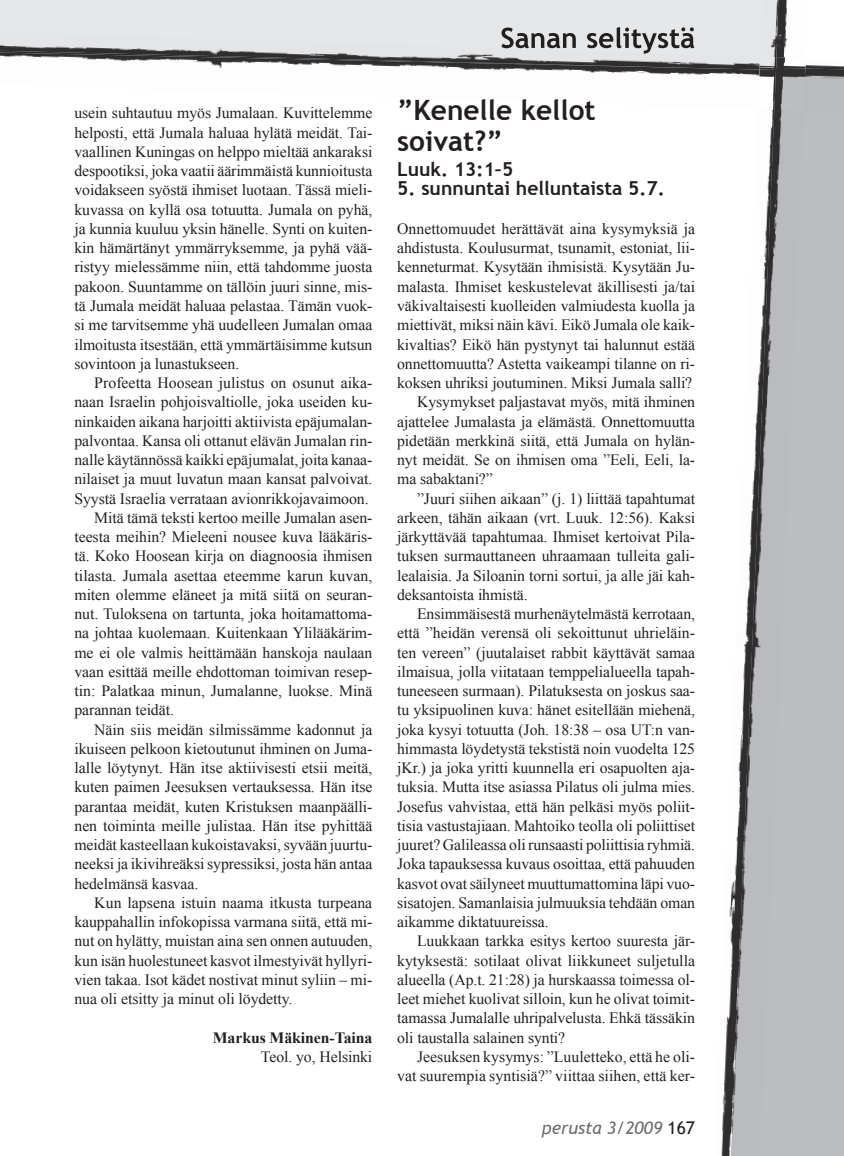
<style>
.page{position:relative;width:844px;height:1156px;background:#fff}
.page>*{position:absolute;margin:0;border:0;box-sizing:border-box;transform-origin:0 0}
.t1{font:700 28px/31.5px "Trebuchet MS";color:#231f20}
.t2{font:700 19.25px "Trebuchet MS";color:#231f20}
.t3{font:italic 17.5px "Trebuchet MS";color:#6c6d70}
.t4{font:15.75px/19.2px "Times New Roman";letter-spacing:-.005em;color:#231f20;text-align:justify}
.t5{font:700 15.75px "Times New Roman";letter-spacing:-.005em;color:#231f20}
.s1{font-style:normal;color:#231f20}
</style>
<div class="page">
<div style="left:809px;top:113px;width:34px;height:1043px;background:#bcbdc0"></div>
<div style="left:0;top:0;width:712px;height:32px;background:#e6e7e9"></div>
<img style="left:525px;top:65px;width:318px;height:10px">
<img style="left:809px;top:69px;width:34px;height:44px">
<img style="left:0;top:32px;width:712px;height:38px">
<img style="left:712px;top:0;width:97px;height:1156px">
<img style="left:730px;top:110px;width:73px;height:1046px">
<img style="left:759px;top:0;width:19px;height:57px">
<img style="left:757px;top:57px;width:48px;height:53px">
<svg style="left:773px;top:57px;width:3px;height:13px"></svg>
<img style="left:774px;top:68px;width:31px;height:43px">
<img style="left:759px;top:57px;width:14px;height:13px">
<svg style="left:501px;top:27px;width:193px;height:27px;background:#aeaeaf"></svg>
<p class="t4" style="left:74px;top:104px;width:299px">usein suhtautuu myös Jumalaan. Kuvittelemme helposti, että Jumala haluaa hylätä meidät. Tai&shy;vaallinen Kuningas on helppo mieltää ankaraksi despootiksi, joka vaatii äärimmäistä kunnioitusta voidakseen syöstä ihmiset luotaan. Tässä mieli&shy;kuvassa on kyllä osa totuutta. Jumala on pyhä, ja kunnia kuuluu yksin hänelle. Synti on kuiten&shy;kin hämärtänyt ymmärryksemme, ja pyhä vää&shy;ristyy mielessämme niin, että tahdomme juosta pakoon. Suuntamme on tällöin juuri sinne, mis&shy;tä Jumala meidät haluaa pelastaa. Tämän vuok&shy;si me tarvitsemme yhä uudelleen Jumalan omaa ilmoitusta itsestään, että ymmärtäisimme kutsun sovintoon ja lunastukseen.</p>
<p class="t4" style="left:94px;top:373px;width:279px">Profeetta Hoosean julistus on osunut aika-</p>
<p class="t4" style="left:74px;top:392px;width:299px">naan Israelin pohjoisvaltiolle, joka useiden ku-</p>
<p class="t4" style="left:74px;top:412px;width:299px">ninkaiden aikana harjoitti aktiivista epäjumalan-</p>
<p class="t4" style="left:74px;top:431px;width:299px">palvontaa. Kansa oli ottanut elävän Jumalan rin-</p>
<p class="t4" style="left:74px;top:450px;width:299px">nalle käytännössä kaikki epäjumalat, joita kanaa-</p>
<p class="t4" style="left:74px;top:469px;width:299px">nilaiset ja muut luvatun maan kansat palvoivat.</p>
<p class="t4" style="left:74px;top:489px;width:295px">Syystä Israelia verrataan avionrikkojavaimoon.</p>
<p class="t4" style="left:94px;top:508px;width:279px">Mitä tämä teksti kertoo meille Jumalan asen-</p>
<p class="t4" style="left:74px;top:527px;width:299px">teesta meihin? Mieleeni nousee kuva lääkäris-</p>
<p class="t4" style="left:74px;top:546px;width:299px">tä. Koko Hoosean kirja on diagnoosia ihmisen</p>
<p class="t4" style="left:74px;top:566px;width:299px">tilasta. Jumala asettaa eteemme karun kuvan,</p>
<p class="t4" style="left:74px;top:585px;width:299px">miten olemme eläneet ja mitä siitä on seuran-</p>
<p class="t4" style="left:74px;top:604px;width:299px">nut. Tuloksena on tartunta, joka hoitamattoma-</p>
<p class="t4" style="left:74px;top:623px;width:299px">na johtaa kuolemaan. Kuitenkaan Ylilääkärim-</p>
<p class="t4" style="left:74px;top:643px;width:299px">me ei ole valmis heittämään hanskoja naulaan</p>
<p class="t4" style="left:74px;top:662px;width:299px">vaan esittää meille ehdottoman toimivan resep-</p>
<p class="t4" style="left:74px;top:681px;width:299px">tin: Palatkaa minun, Jumalanne, luokse. Minä</p>
<p class="t4" style="left:74px;top:700px;width:101px">parannan teidät.</p>
<p class="t4" style="left:94px;top:720px;width:279px">Näin siis meidän silmissämme kadonnut ja</p>
<p class="t4" style="left:74px;top:739px;width:299px">ikuiseen pelkoon kietoutunut ihminen on Juma-</p>
<p class="t4" style="left:74px;top:758px;width:299px">lalle löytynyt. Hän itse aktiivisesti etsii meitä,</p>
<p class="t4" style="left:74px;top:777px;width:299px">kuten paimen Jeesuksen vertauksessa. Hän itse</p>
<p class="t4" style="left:74px;top:797px;width:299px">parantaa meidät, kuten Kristuksen maanpäälli-</p>
<p class="t4" style="left:74px;top:816px;width:299px">nen toiminta meille julistaa. Hän itse pyhittää</p>
<p class="t4" style="left:74px;top:835px;width:299px">meidät kasteellaan kukoistavaksi, syvään juurtu-</p>
<p class="t4" style="left:74px;top:854px;width:299px">neeksi ja ikivihreäksi sypressiksi, josta hän antaa</p>
<p class="t4" style="left:74px;top:874px;width:125px">hedelmänsä kasvaa.</p>
<p class="t4" style="left:94px;top:893px;width:279px">Kun lapsena istuin naama itkusta turpeana</p>
<p class="t4" style="left:74px;top:912px;width:299px">kauppahallin infokopissa varmana siitä, että mi-</p>
<p class="t4" style="left:74px;top:931px;width:299px">nut on hylätty, muistan aina sen onnen autuuden,</p>
<p class="t4" style="left:74px;top:951px;width:299px">kun isän huolestuneet kasvot ilmestyivät hyllyri-</p>
<p class="t4" style="left:74px;top:970px;width:299px">vien takaa. Isot kädet nostivat minut syliin – mi-</p>
<p class="t4" style="left:74px;top:989px;width:219px">nua oli etsitty ja minut oli löydetty.</p>
<p class="t5" style="left:213px;top:1028px;width:161px">Markus Mäkinen-Taina</p>
<p class="t4" style="left:261px;top:1047px;width:113px">Teol. yo, Helsinki</p>
<h1 class="t1" style="left:397px;top:94px;width:200px">”Kenelle kellot soivat?”</h1>
<p class="t2" style="left:397px;top:158px;width:118px">Luuk. 13:1–5</p>
<p class="t2" style="left:397px;top:177px;width:269px">5. sunnuntai helluntaista 5.7.</p>
<p class="t4" style="left:397px;top:219px;width:299px">Onnettomuudet herättävät aina kysymyksiä ja</p>
<p class="t4" style="left:397px;top:238px;width:299px">ahdistusta. Koulusurmat, tsunamit, estoniat, lii-</p>
<p class="t4" style="left:397px;top:258px;width:299px">kenneturmat. Kysytään ihmisistä. Kysytään Ju-</p>
<p class="t4" style="left:397px;top:277px;width:299px">malasta. Ihmiset keskustelevat äkillisesti ja/tai</p>
<p class="t4" style="left:397px;top:296px;width:299px">väkivaltaisesti kuolleiden valmiudesta kuolla ja</p>
<p class="t4" style="left:397px;top:315px;width:299px">miettivät, miksi näin kävi. Eikö Jumala ole kaik-</p>
<p class="t4" style="left:397px;top:335px;width:299px">kivaltias? Eikö hän pystynyt tai halunnut estää</p>
<p class="t4" style="left:397px;top:354px;width:299px">onnettomuutta? Astetta vaikeampi tilanne on ri-</p>
<p class="t4" style="left:397px;top:373px;width:296px">koksen uhriksi joutuminen. Miksi Jumala salli?</p>
<p class="t4" style="left:417px;top:392px;width:279px">Kysymykset paljastavat myös, mitä ihminen</p>
<p class="t4" style="left:397px;top:412px;width:299px">ajattelee Jumalasta ja elämästä. Onnettomuutta</p>
<p class="t4" style="left:397px;top:431px;width:299px">pidetään merkkinä siitä, että Jumala on hylän-</p>
<p class="t4" style="left:397px;top:450px;width:299px">nyt meidät. Se on ihmisen oma ”Eeli, Eeli, la-</p>
<p class="t4" style="left:397px;top:469px;width:97px">ma sabaktani?”</p>
<p class="t4" style="left:417px;top:489px;width:279px">”Juuri siihen aikaan” (j. 1) liittää tapahtumat</p>
<p class="t4" style="left:397px;top:508px;width:299px">arkeen, tähän aikaan (vrt. Luuk. 12:56). Kaksi</p>
<p class="t4" style="left:397px;top:527px;width:299px">järkyttävää tapahtumaa. Ihmiset kertoivat Pila-</p>
<p class="t4" style="left:397px;top:546px;width:299px">tuksen surmauttaneen uhraamaan tulleita gali-</p>
<p class="t4" style="left:397px;top:566px;width:299px">lealaisia. Ja Siloanin torni sortui, ja alle jäi kah-</p>
<p class="t4" style="left:397px;top:585px;width:132px">deksantoista ihmistä.</p>
<p class="t4" style="left:417px;top:604px;width:279px">Ensimmäisestä murhenäytelmästä kerrotaan,</p>
<p class="t4" style="left:397px;top:623px;width:299px">että ”heidän verensä oli sekoittunut uhrieläin-</p>
<p class="t4" style="left:397px;top:643px;width:299px">ten vereen” (juutalaiset rabbit käyttävät samaa</p>
<p class="t4" style="left:397px;top:662px;width:299px">ilmaisua, jolla viitataan temppelialueella tapah-</p>
<p class="t4" style="left:397px;top:681px;width:299px">tuneeseen surmaan). Pilatuksesta on joskus saa-</p>
<p class="t4" style="left:397px;top:700px;width:299px">tu yksipuolinen kuva: hänet esitellään miehenä,</p>
<p class="t4" style="left:397px;top:720px;width:299px">joka kysyi totuutta (Joh. 18:38 – osa UT:n van-</p>
<p class="t4" style="left:397px;top:739px;width:299px">himmasta löydetystä tekstistä noin vuodelta 125</p>
<p class="t4" style="left:397px;top:758px;width:299px">jKr.) ja joka yritti kuunnella eri osapuolten aja-</p>
<p class="t4" style="left:397px;top:777px;width:299px">tuksia. Mutta itse asiassa Pilatus oli julma mies.</p>
<p class="t4" style="left:397px;top:797px;width:299px">Josefus vahvistaa, että hän pelkäsi myös poliit-</p>
<p class="t4" style="left:397px;top:816px;width:299px">tisia vastustajiaan. Mahtoiko teolla oli poliittiset</p>
<p class="t4" style="left:397px;top:835px;width:299px">juuret? Galileassa oli runsaasti poliittisia ryhmiä.</p>
<p class="t4" style="left:397px;top:854px;width:299px">Joka tapauksessa kuvaus osoittaa, että pahuuden</p>
<p class="t4" style="left:397px;top:874px;width:299px">kasvot ovat säilyneet muuttumattomina läpi vuo-</p>
<p class="t4" style="left:397px;top:893px;width:299px">sisatojen. Samanlaisia julmuuksia tehdään oman</p>
<p class="t4" style="left:397px;top:912px;width:153px">aikamme diktatuureissa.</p>
<p class="t4" style="left:417px;top:931px;width:279px">Luukkaan tarkka esitys kertoo suuresta jär-</p>
<p class="t4" style="left:397px;top:951px;width:299px">kytyksestä: sotilaat olivat liikkuneet suljetulla</p>
<p class="t4" style="left:397px;top:970px;width:299px">alueella (Ap.t. 21:28) ja hurskaassa toimessa ol-</p>
<p class="t4" style="left:397px;top:989px;width:299px">leet miehet kuolivat silloin, kun he olivat toimit-</p>
<p class="t4" style="left:397px;top:1008px;width:299px">tamassa Jumalalle uhripalvelusta. Ehkä tässäkin</p>
<p class="t4" style="left:397px;top:1028px;width:169px">oli taustalla salainen synti?</p>
<p class="t4" style="left:417px;top:1047px;width:279px">Jeesuksen kysymys: ”Luuletteko, että he oli-</p>
<p class="t4" style="left:397px;top:1066px;width:299px">vat suurempia syntisiä?” viittaa siihen, että ker-</p>
<p class="t3" style="left:542px;top:1117px;width:154px">perusta 3/2009 <span class="s1">167</span></p>
</div>
